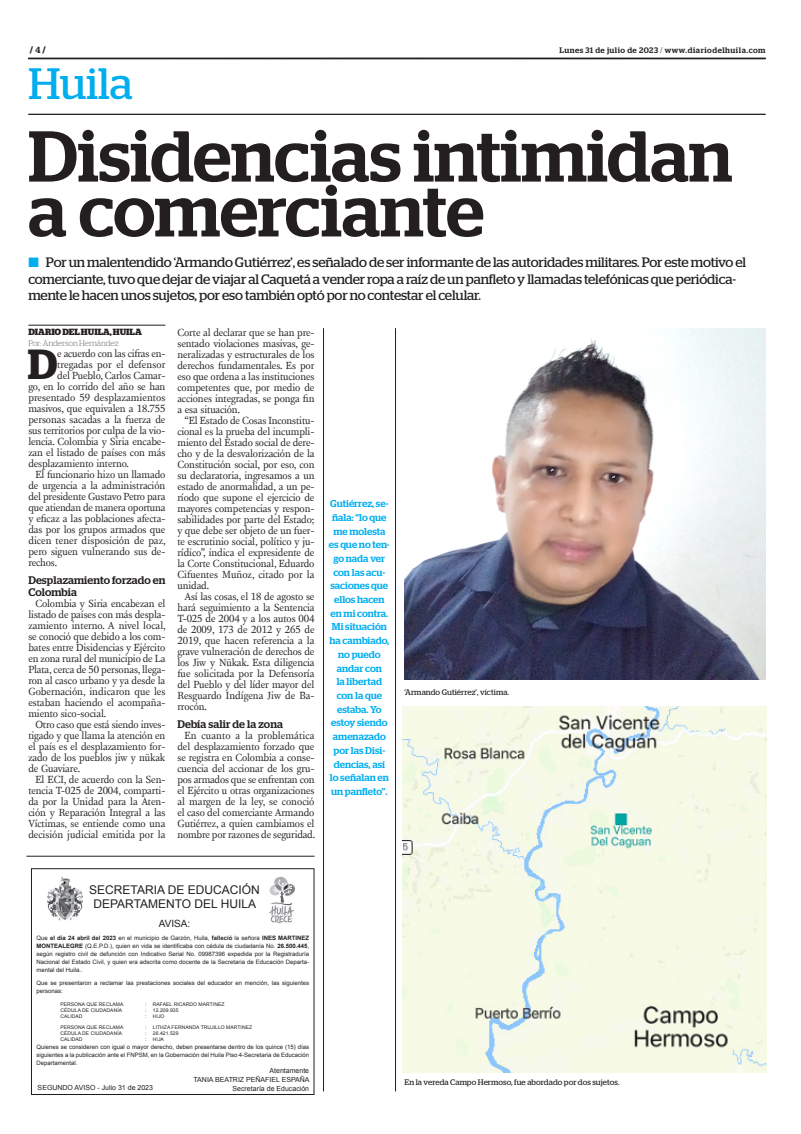
<style>
.page{position:relative;width:801px;height:1134px;background:#fff}
.page>*{position:absolute;margin:0;border:0;box-sizing:border-box;transform-origin:0 0}
.TITULO{font:500 71.8px/54.9px "Stag";color:#231f20}
.t1{font:43.9px "Stag";color:#00aeef}
.TEXTO_UNO{font:600 42px "Stag";color:#231f20}
.SUMARIO{font:13.7px/16.5px "Stag";letter-spacing:-.01em;color:#231f20}
.t2{font:12px/14.4px "Arial";color:#231f20;text-align:center}
.INTERTITULO{font:500 11px/12px "Stag";letter-spacing:.01em;color:#231f20}
.TEXTO{font:10.6px/11px "New Fournier BP";letter-spacing:-.01em;color:#231f20;text-align:justify}
.TEXTO_UNO-2{font:10.6px "New Fournier BP";letter-spacing:-.01em;color:#231f20}
.DESTACADO_AZUL{font:500 10px/13.7px "Stag";color:#00aeef;text-align:center}
.t3{font:10px "Arial";color:#231f20}
.CREDITO_1{font:700 9px "Stag";color:#231f20}
.PIE_DE_FOTO{font:8px "Stag";letter-spacing:.01em;color:#231f20}
.t4{font:500 8px "Stag";letter-spacing:.06em;color:#231f20}
.CREDITO_2{font:300 8px "Stag";letter-spacing:-.005em;color:#6c6d70}
.t5{font:7px/9px "Arial";color:#231f20;text-align:right}
.t6{font:6px/8px "Arial";color:#231f20;text-align:justify}
.t7{font:5px "Arial";letter-spacing:.01em;color:#231f20}
.s1{font-weight:500}
.s2{font-weight:300}
.s3{color:#00aeef}
.s4{font-weight:700}
</style>
<div class="page">
<svg style="left:28px;top:58px;width:737px;height:1px"></svg>
<hr style="left:28px;top:114px;width:737px;height:1px;background:#231f20">
<svg style="left:31px;top:868px;width:283px;height:227px"></svg>
<hr style="left:28px;top:325px;width:137px;height:1px;background:#231f20">
<hr style="left:26px;top:856px;width:288px;height:1px;background:#231f20">
<img style="left:404px;top:328px;width:361px;height:351px">
<img style="left:403px;top:706px;width:363px;height:366px">
<hr style="left:323px;top:328px;width:1px;height:763px;background:#231f20">
<hr style="left:395px;top:328px;width:1px;height:763px;background:#231f20">
<p class="CREDITO_1" style="left:30px;top:45px;width:17px">/ <span class="s1">4</span> /</p>
<p class="t4" style="left:559px;top:45px;width:207px">Lunes 31 de julio de 2023 <span class="s2">/</span> www.diariodelhuila.com</p>
<p class="t1" style="left:28px;top:58px;width:106px">Huila</p>
<p class="TITULO" style="left:28px;top:128px;width:705px">Disidencias intimidan a comerciante</p>
<p class="SUMARIO" style="left:28px;top:254px;width:719px"><span class="s3">■</span> Por un malentendido ‘Armando Gutiérrez’, es señalado de ser informante de las autoridades militares. Por este motivo el comerciante, tuvo que dejar de viajar al Caquetá a vender ropa a raíz de un panfleto y llamadas telefónicas que periódica&shy;mente le hacen unos sujetos, por eso también optó por no contestar el celular.</p>
<p class="CREDITO_1" style="left:28px;top:327px;width:115px">DIARIO DEL HUILA, HUILA</p>
<p class="CREDITO_2" style="left:28px;top:339px;width:92px">Por: Anderson Hernández</p>
<p class="TEXTO_UNO" style="left:28px;top:340px;width:31px">D</p>
<p class="TEXTO_UNO-2" style="left:57px;top:347px;width:110px">e acuerdo con las cifras en-</p>
<p class="TEXTO" style="left:177px;top:327px;width:139px">Corte al declarar que se han pre&shy;sentado violaciones masivas, ge&shy;neralizadas y estructurales de los derechos fundamentales. Es por eso que ordena a las instituciones competentes que, por medio de acciones integradas, se ponga fin a esa situación.</p>
<p class="TEXTO" style="left:177px;top:415px;width:139px;text-indent:7px">“El Estado de Cosas Inconstitu&shy;cional es la prueba del incumpli&shy;miento del Estado social de dere&shy;cho y de la desvalorización de la Constitución social, por eso, con su declaratoria, ingresamos a un estado de anormalidad, a un pe&shy;ríodo que supone el ejercicio de mayores competencias y respon&shy;sabilidades por parte del Estado; y que debe ser objeto de un fuer&shy;te escrutinio social, político y ju&shy;rídico”, indica el expresidente de la Corte Constitucional, Eduardo Cifuentes Muñoz, citado por la unidad.</p>
<p class="TEXTO" style="left:177px;top:591px;width:139px;text-indent:7px">Así las cosas, el 18 de agosto se hará seguimiento a la Sentencia T-025 de 2004 y a los autos 004 de 2009, 173 de 2012 y 265 de 2019, que hacen referencia a la grave vulneración de derechos de los Jiw y Nükak. Esta diligencia fue solicitada por la Defensoría del Pueblo y del líder mayor del Resguardo Indígena Jiw de Ba&shy;rrocón.</p>
<p class="INTERTITULO" style="left:177px;top:718px;width:107px">Debía salir de la zona</p>
<p class="TEXTO" style="left:177px;top:730px;width:139px;text-indent:7px">En cuanto a la problemática del desplazamiento forzado que se registra en Colombia a conse&shy;cuencia del accionar de los gru&shy;pos armados que se enfrentan con el Ejército u otras organizaciones al margen de la ley, se conoció el caso del comerciante Armando Gutiérrez, a quien cambiamos el nombre por razones de seguridad.</p>
<p class="TEXTO_UNO-2" style="left:57px;top:358px;width:110px">tregadas por el defensor</p>
<p class="TEXTO_UNO-2" style="left:57px;top:369px;width:110px">del Pueblo, Carlos Camar-</p>
<p class="TEXTO_UNO-2" style="left:28px;top:380px;width:139px">go, en lo corrido del año se han</p>
<p class="TEXTO_UNO-2" style="left:28px;top:391px;width:139px">presentado 59 desplazamientos</p>
<p class="TEXTO_UNO-2" style="left:28px;top:402px;width:139px">masivos, que equivalen a 18.755</p>
<p class="TEXTO_UNO-2" style="left:28px;top:413px;width:139px">personas sacadas a la fuerza de</p>
<p class="TEXTO_UNO-2" style="left:28px;top:424px;width:139px">sus territorios por culpa de la vio-</p>
<p class="TEXTO_UNO-2" style="left:28px;top:435px;width:139px">lencia. Colombia y Siria encabe-</p>
<p class="TEXTO_UNO-2" style="left:28px;top:446px;width:139px">zan el listado de países con más</p>
<p class="TEXTO_UNO-2" style="left:28px;top:457px;width:102px">desplazamiento interno.</p>
<p class="TEXTO" style="left:28px;top:469px;width:139px;text-indent:7px">El funcionario hizo un llamado de urgencia a la administración del presidente Gustavo Petro para que atiendan de manera oportuna y eficaz a las poblaciones afecta&shy;das por los grupos armados que dicen tener disposición de paz, pero siguen vulnerando sus de&shy;rechos.</p>
<p class="INTERTITULO" style="left:28px;top:574px;width:139px">Desplazamiento forzado en<br>Colombia</p>
<p class="TEXTO" style="left:28px;top:598px;width:139px;text-indent:7px">Colombia y Siria encabezan el listado de países con más despla&shy;zamiento interno. A nivel local, se conoció que debido a los com&shy;bates entre Disidencias y Ejército en zona rural del municipio de La Plata, cerca de 50 personas, llega&shy;ron al casco urbano y ya desde la Gobernación, indicaron que les estaban haciendo el acompaña&shy;miento sico-social.</p>
<p class="TEXTO" style="left:28px;top:719px;width:139px;text-indent:7px">Otro caso que está siendo inves&shy;tigado y que llama la atención en el país es el desplazamiento for&shy;zado de los pueblos jiw y nükak de Guaviare.</p>
<p class="TEXTO" style="left:28px;top:774px;width:139px;text-indent:7px">El ECI, de acuerdo con la Sen&shy;tencia T-025 de 2004, comparti&shy;da por la Unidad para la Aten&shy;ción y Reparación Integral a las Víctimas, se entiende como una decisión judicial emitida por la</p>
<p class="DESTACADO_AZUL" style="left:329px;top:497px;width:62px">Gutiérrez, se&shy;ñala: “lo que me molesta es que no ten&shy;go nada ver con las acu&shy;saciones que ellos hacen en mi contra.<br>Mi situación ha cambiado, no puedo andar con<br>la libertad con la que estaba. Yo estoy siendo amenazado por las Disi&shy;dencias, así lo señalan en un panfleto”.</p>
<p class="PIE_DE_FOTO" style="left:404px;top:687px;width:106px">‘Armando Gutiérrez’, víctima.</p>
<p class="t2" style="left:89px;top:882px;width:172px">SECRETARIA DE EDUCACIÓN<br>DEPARTAMENTO DEL HUILA</p>
<p class="t3" style="left:159px;top:917px;width:33px">AVISA:</p>
<p class="t6" style="left:37px;top:933px;width:274px">Que <span class="s4">el día 24 abril del 2023</span> en el municipio de Garzón, Huila, <span class="s4">falleció</span> la señora <span class="s4">INES MARTINEZ MONTEALEGRE</span> (Q.E.P.D.), quien en vida se identificaba con cédula de ciudadanía No. <span class="s4">26.500.445</span>, según registro civil de defunción con Indicativo Serial No. 09987396 expedida por la Registraduría Nacional del Estado Civil, y quien era adscrita como docente de la Secretaria de Educación Departa&shy;mental del Huila..</p>
<p class="t6" style="left:37px;top:979px;width:274px;line-height:8.4px">Que se presentaron a reclamar las prestaciones sociales del educador en mención, las siguientes personas:</p>
<p class="t7" style="left:60px;top:1001px;width:65px">PERSONA QUE RECLAMA</p>
<p class="t7" style="left:145px;top:1001px;width:3px">:</p>
<p class="t7" style="left:153px;top:1001px;width:73px">RAFAEL RICARDO MARTINEZ</p>
<p class="t7" style="left:60px;top:1007px;width:63px">CÉDULA DE CIUDADANÍA</p>
<p class="t7" style="left:145px;top:1007px;width:3px">:</p>
<p class="t7" style="left:153px;top:1007px;width:27px">12.209.935</p>
<p class="t7" style="left:60px;top:1013px;width:24px">CALIDAD</p>
<p class="t7" style="left:145px;top:1013px;width:3px">:</p>
<p class="t7" style="left:153px;top:1013px;width:13px">HIJO</p>
<p class="t7" style="left:60px;top:1024px;width:65px">PERSONA QUE RECLAMA</p>
<p class="t7" style="left:145px;top:1024px;width:3px">:</p>
<p class="t7" style="left:153px;top:1024px;width:101px">LITHZA FERNANDA TRUJILLO MARTINEZ</p>
<p class="t7" style="left:60px;top:1030px;width:63px">CÉDULA DE CIUDADANÍA</p>
<p class="t7" style="left:145px;top:1030px;width:3px">:</p>
<p class="t7" style="left:153px;top:1030px;width:27px">26.421.529</p>
<p class="t7" style="left:60px;top:1036px;width:24px">CALIDAD</p>
<p class="t7" style="left:145px;top:1036px;width:3px">:</p>
<p class="t7" style="left:153px;top:1036px;width:13px">HIJA</p>
<p class="t6" style="left:37px;top:1043px;width:274px">Quienes se consideren con igual o mayor derecho, deben presentarse dentro de los quince (15) días siguientes a la publicación ante el FNPSM, en la Gobernación del Huila Piso 4-Secretaria de Educación Departamental.</p>
<p class="t5" style="left:38px;top:1083px;width:117px">SEGUNDO AVISO - Julio 31 de 2023</p>
<p class="t5" style="left:193px;top:1066px;width:118px">Atentamente<br>TANIA BEATRIZ PEÑAFIEL ESPAÑA<br>Secretaría de Educación</p>
<p class="PIE_DE_FOTO" style="left:404px;top:1077px;width:216px">En la vereda Campo Hermoso, fue abordado por dos sujetos.</p>
</div>
